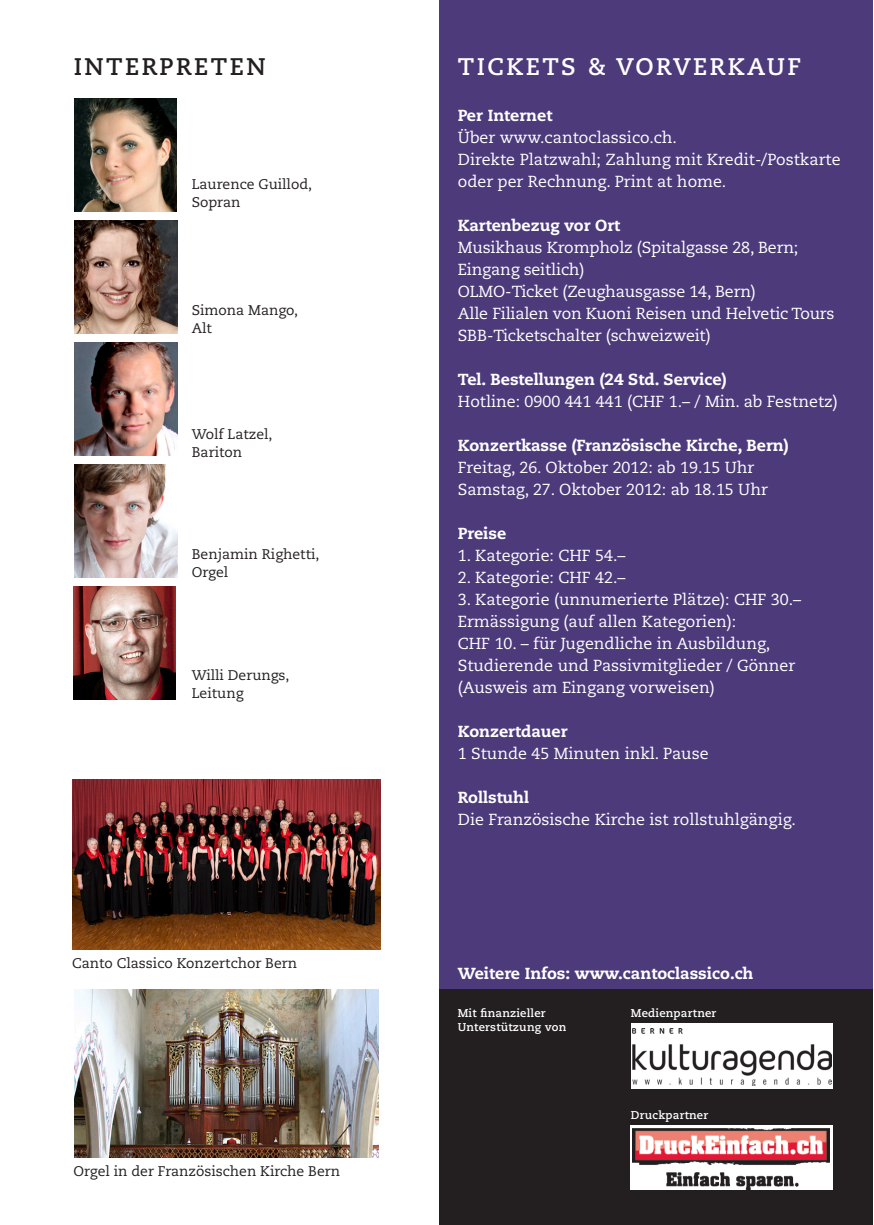
<style>
.page{position:relative;width:874px;height:1225px;background:#fff}
.page>*{position:absolute;margin:0;border:0;box-sizing:border-box;transform-origin:0 0}
.t1{font:700 24px "Caecilia";letter-spacing:.1em;color:#fff}
.t2{font:700 24px "Caecilia";letter-spacing:.1em;color:#231f20}
.t3{font:16px/22px "Caecilia";color:#fff}
.t4{font:800 16px "Caecilia";color:#fff}
.t5{font:14px/18px "Caecilia";color:#231f20}
.t6{font:700 11.4px/13.2px "Caecilia";letter-spacing:.02em;color:#fff}
</style>
<div class="page">
<div style="left:439px;top:1px;width:433px;height:1224px;background:#4d3a7b"></div>
<img style="left:75px;top:220px;width:102px;height:113px">
<img style="left:75px;top:342px;width:102px;height:113px">
<img style="left:75px;top:464px;width:102px;height:113px">
<img style="left:75px;top:99px;width:102px;height:113px">
<img style="left:73px;top:586px;width:103px;height:113px">
<img style="left:72px;top:780px;width:308px;height:170px">
<img style="left:74px;top:989px;width:304px;height:168px">
<div style="left:439px;top:989px;width:433px;height:236px;background:#231f20"></div>
<div style="left:630px;top:1125px;width:203px;height:64px;background:#fff"></div>
<img style="left:632px;top:1128px;width:197px;height:61px">
<div style="left:630px;top:1023px;width:202px;height:66px;background:#fff"></div>
<img style="left:632px;top:1028px;width:198px;height:57px">
<h1 class="t2" style="left:74px;top:52px;width:193px">INTERPRETEN</h1>
<p class="t5" style="left:192px;top:175px;width:122px">Laurence Guillod,<br>Sopran</p>
<p class="t5" style="left:192px;top:301px;width:108px">Simona Mango,<br>Alt</p>
<p class="t5" style="left:192px;top:426px;width:82px">Wolf Latzel,<br>Bariton</p>
<p class="t5" style="left:192px;top:546px;width:129px">Benjamin Righetti,<br>Orgel</p>
<p class="t5" style="left:192px;top:666px;width:99px">Willi Derungs,<br>Leitung</p>
<p class="t5" style="left:72px;top:954px;width:226px">Canto Classico Konzertchor Bern</p>
<p class="t5" style="left:73px;top:1162px;width:268px">Orgel in der Französischen Kirche Bern</p>
<h1 class="t1" style="left:457px;top:53px;width:344px">TICKETS &amp; VORVERKAUF</h1>
<p class="t4" style="left:457px;top:106px;width:96px">Per Internet</p>
<p class="t3" style="left:457px;top:127px;width:384px">Über www.cantoclassico.ch.<br>Direkte Platzwahl; Zahlung mit Kredit-/Postkarte oder per Rechnung. Print at home.</p>
<p class="t4" style="left:457px;top:216px;width:164px">Kartenbezug vor Ort</p>
<p class="t3" style="left:457px;top:237px;width:378px">Musikhaus Krompholz (Spitalgasse 28, Bern; Eingang seitlich)<br>OLMO-Ticket (Zeughausgasse 14, Bern)<br>Alle Filialen von Kuoni Reisen und Helvetic Tours SBB-Ticketschalter (schweizweit)</p>
<p class="t4" style="left:457px;top:370px;width:270px">Tel. Bestellungen (24 Std. Service)</p>
<p class="t3" style="left:457px;top:391px;width:381px">Hotline: 0900 441 441 (CHF 1.– / Min. ab Festnetz)</p>
<p class="t4" style="left:457px;top:436px;width:332px">Konzertkasse (Französische Kirche, Bern)</p>
<p class="t3" style="left:457px;top:457px;width:311px">Freitag, 26. Oktober 2012: ab 19.15 Uhr<br>Samstag, 27. Oktober 2012: ab 18.15 Uhr</p>
<p class="t4" style="left:457px;top:524px;width:50px">Preise</p>
<p class="t3" style="left:457px;top:545px;width:169px">1. Kategorie: CHF 54.–</p>
<p class="t3" style="left:457px;top:567px;width:169px">2. Kategorie: CHF 42.–</p>
<p class="t3" style="left:457px;top:589px;width:345px">3. Kategorie (unnumerierte Plätze): CHF 30.– Ermässigung (auf allen Kategorien):<br>CHF 10. – für Jugendliche in Ausbildung, Studierende und Passivmitglieder / Gönner (Ausweis am Eingang vorweisen)</p>
<p class="t4" style="left:457px;top:722px;width:111px">Konzertdauer</p>
<p class="t3" style="left:457px;top:743px;width:252px">1 Stunde 45 Minuten inkl. Pause</p>
<p class="t4" style="left:457px;top:788px;width:73px">Rollstuhl</p>
<p class="t3" style="left:457px;top:809px;width:339px">Die Französische Kirche ist rollstuhlgängig.</p>
<p class="t4" style="left:457px;top:964px;width:297px">Weitere Infos: www.cantoclassico.ch</p>
<p class="t6" style="left:457px;top:1007px;width:110px">Mit finanzieller<br>Unterstützung von</p>
<p class="t6" style="left:630px;top:1007px;width:87px">Medienpartner</p>
<p class="t6" style="left:630px;top:1108px;width:79px">Druckpartner</p>
</div>
